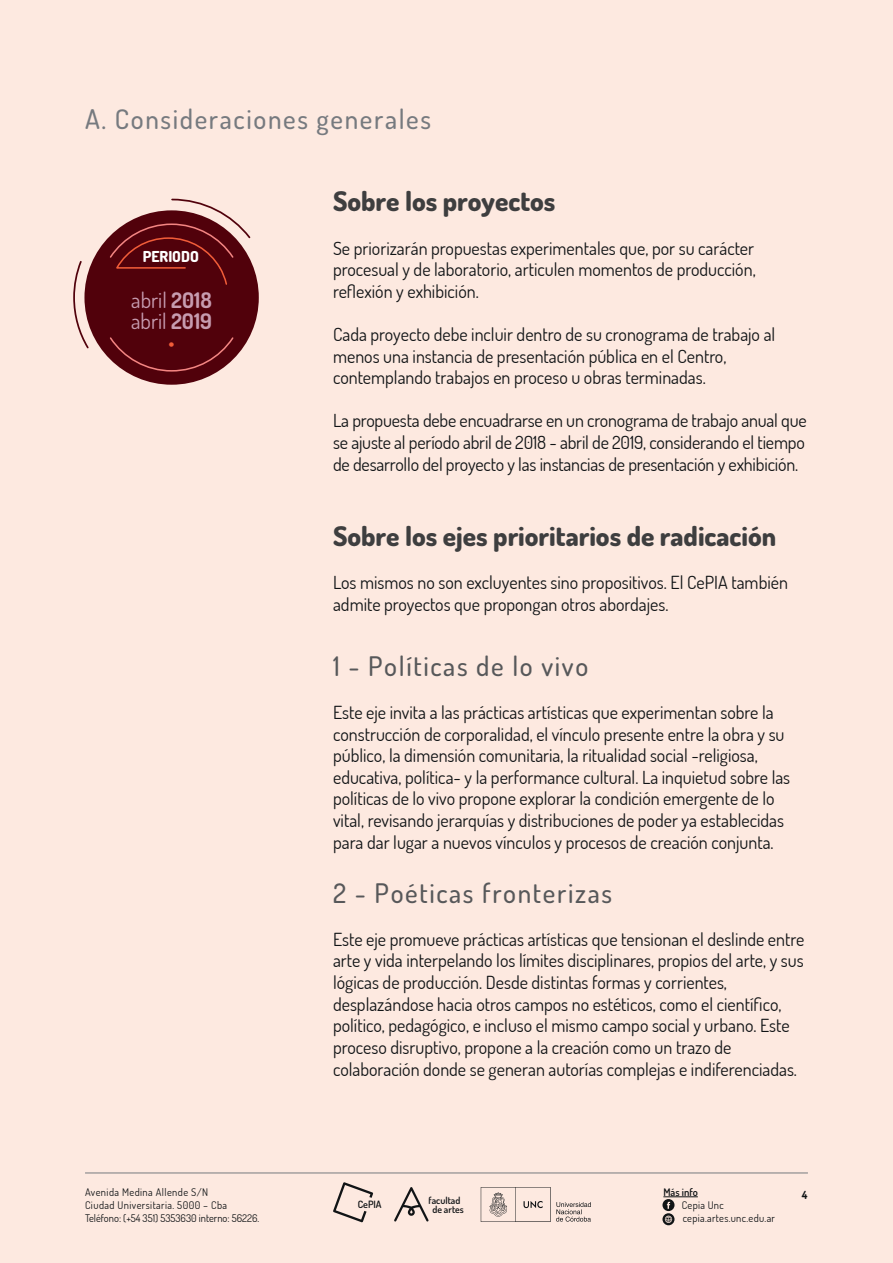
<style>
.page{position:relative;width:893px;height:1263px;background:#fde9e0}
.page>*{position:absolute;margin:0;border:0;box-sizing:border-box;transform-origin:0 0}
.t1{font:800 27px "Dosis";color:#3e3e3f}
.t2{font:500 27px "Dosis";letter-spacing:.06em;color:#57585a}
.t3{font:500 27px "Dosis";letter-spacing:.06em;color:#767a7f}
.t4{font:21.6px/21.6px "Dosis";color:#c79cb0;text-align:center}
.t5{font:18px/21.6px "Dosis";color:#111416}
.t6{font:800 15.15px "Dosis";color:#fff}
.t7{font:700 11.25px "Dosis";color:#111416}
.t8{font:10.5px/12.9px "Dosis";letter-spacing:.03em;color:#111416}
.t9{font:600 10.5px "Dosis";color:#111416}
.t10{font:600 10.05px "Dosis";color:#111416}
.t11{font:600 9.75px "Dosis";color:#111416}
.s1{font-weight:700}
.s2{color:#f15d39}
</style>
<div class="page">
<div style="left:84px;top:210px;width:175px;height:175px;background:#51010b;border-radius:50%"></div>
<svg style="left:73px;top:261px;width:17px;height:88px"></svg>
<svg style="left:108px;top:337px;width:127px;height:35px"></svg>
<svg style="left:108px;top:198px;width:144px;height:87px"></svg>
<hr style="left:85px;top:1172px;width:723px;height:1px;background:#767a7f">
<hr style="left:663px;top:1196px;width:35px;height:1px;background:#111416">
<svg style="left:662px;top:1199px;width:12px;height:26px"></svg>
<svg style="left:394px;top:1187px;width:35px;height:34px"></svg>
<svg style="left:333px;top:1182px;width:40px;height:40px"></svg>
<svg style="left:481px;top:1187px;width:110px;height:35px"></svg>
<h1 class="t3" style="left:85px;top:102px;width:347px">A. Consideraciones generales</h1>
<p class="t6" style="left:143px;top:247px;width:58px">PERIODO</p>
<p class="t4" style="left:131px;top:288px;width:83px">abril <span class="s1">2018 </span>abril <span class="s1">2019 </span><span class="s2">•</span></p>
<h1 class="t1" style="left:333px;top:184px;width:224px">Sobre los proyectos</h1>
<p class="t5" style="left:333px;top:237px;width:424px;text-align:justify">Se priorizarán propuestas experimentales que, por su carácter procesual y de laboratorio, articulen momentos de producción, reflexión y exhibición.</p>
<p class="t5" style="left:333px;top:323px;width:444px">Cada proyecto debe incluir dentro de su cronograma de trabajo al menos una instancia de presentación pública en el Centro, contemplando trabajos en proceso u obras terminadas.</p>
<p class="t5" style="left:333px;top:409px;width:475px;text-align:justify">La propuesta debe encuadrarse en un cronograma de trabajo anual que se ajuste al período abril de 2018 - abril de 2019, considerando el tiempo de desarrollo del proyecto y las instancias de presentación y exhibición.</p>
<h1 class="t1" style="left:333px;top:519px;width:445px">Sobre los ejes prioritarios de radicación</h1>
<p class="t5" style="left:333px;top:571px;width:456px">Los mismos no son excluyentes sino propositivos. El CePIA también admite proyectos que propongan otros abordajes.</p>
<h1 class="t2" style="left:333px;top:648px;width:257px">1 - Políticas de lo vivo</h1>
<p class="t5" style="left:333px;top:701px;width:459px">Este eje invita a las prácticas artísticas que experimentan sobre la construcción de corporalidad, el vínculo presente entre la obra y su público, la dimensión comunitaria, la ritualidad social -religiosa, educativa, política- y la performance cultural. La inquietud sobre las políticas de lo vivo propone explorar la condición emergente de lo vital, revisando jerarquías y distribuciones de poder ya establecidas para dar lugar a nuevos vínculos y procesos de creación conjunta.</p>
<h1 class="t2" style="left:333px;top:875px;width:280px">2 - Poéticas fronterizas</h1>
<p class="t5" style="left:333px;top:928px;width:473px">Este eje promueve prácticas artísticas que tensionan el deslinde entre arte y vida interpelando los límites disciplinares, propios del arte, y sus lógicas de producción. Desde distintas formas y corrientes, desplazándose hacia otros campos no estéticos, como el científico, político, pedagógico, e incluso el mismo campo social y urbano. Este proceso disruptivo, propone a la creación como un trazo de colaboración donde se generan autorías complejas e indiferenciadas.</p>
<p class="t8" style="left:85px;top:1186px;width:176px">Avenida Medina Allende S/N<br>Ciudad Universitaria. 5000 – Cba<br>Teléfono: (+54 351) 5353630 interno: 56226.</p>
<p class="t9" style="left:663px;top:1185px;width:36px">Más info</p>
<p class="t11" style="left:428px;top:1194px;width:33px">facultad</p>
<p class="t10" style="left:358px;top:1198px;width:25px">CePIA</p>
<p class="t8" style="left:682px;top:1198px;width:95px">Cepia Unc cepia.artes.unc.edu.ar</p>
<p class="t11" style="left:432px;top:1203px;width:33px">de artes</p>
<p class="t7" style="left:802px;top:1188px;width:7px">4</p>
</div>
